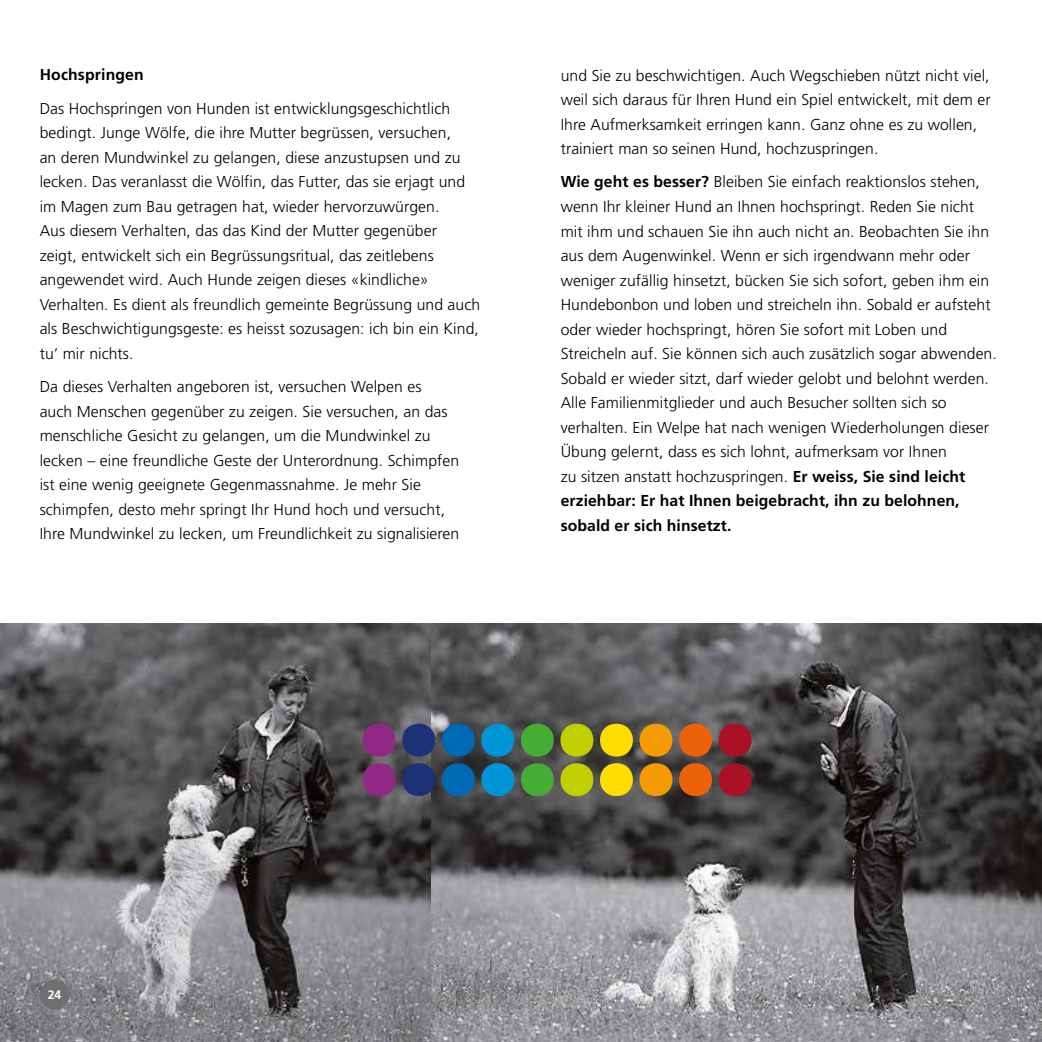
<style>
.page{position:relative;width:1042px;height:1042px;background:#fff}
.page>*{position:absolute;margin:0;border:0;box-sizing:border-box;transform-origin:0 0}
.t1{font:300 15.75px/24.5px "Frutiger";letter-spacing:.005em;color:#000}
.t2{font:700 15.75px "Frutiger";letter-spacing:.01em;color:#000}
.t3{font:700 12.25px "Frutiger";color:#fff}
.s1{font-weight:700}
</style>
<div class="page">
<img style="left:0;top:623px;width:1042px;height:419px">
<div style="left:363px;top:724px;width:33px;height:32px;background:#922885;border-radius:50%"></div>
<div style="left:363px;top:763px;width:33px;height:33px;background:#922885;border-radius:50%"></div>
<div style="left:402px;top:724px;width:33px;height:32px;background:#1d3176;border-radius:50%"></div>
<div style="left:402px;top:763px;width:33px;height:33px;background:#1d3176;border-radius:50%"></div>
<div style="left:442px;top:724px;width:33px;height:32px;background:#0069b3;border-radius:50%"></div>
<div style="left:442px;top:763px;width:33px;height:33px;background:#0069b3;border-radius:50%"></div>
<div style="left:481px;top:724px;width:33px;height:32px;background:#0095d6;border-radius:50%"></div>
<div style="left:481px;top:763px;width:33px;height:33px;background:#0095d6;border-radius:50%"></div>
<div style="left:521px;top:724px;width:33px;height:32px;background:#45ac34;border-radius:50%"></div>
<div style="left:521px;top:763px;width:33px;height:33px;background:#45ac34;border-radius:50%"></div>
<div style="left:560px;top:724px;width:33px;height:32px;background:#c1ce00;border-radius:50%"></div>
<div style="left:560px;top:763px;width:33px;height:33px;background:#c1ce00;border-radius:50%"></div>
<div style="left:600px;top:724px;width:33px;height:32px;background:#fd0;border-radius:50%"></div>
<div style="left:600px;top:763px;width:33px;height:33px;background:#fd0;border-radius:50%"></div>
<div style="left:639px;top:724px;width:33px;height:32px;background:#f59a00;border-radius:50%"></div>
<div style="left:639px;top:763px;width:33px;height:33px;background:#f59a00;border-radius:50%"></div>
<div style="left:679px;top:724px;width:33px;height:32px;background:#eb6209;border-radius:50%"></div>
<div style="left:679px;top:763px;width:33px;height:33px;background:#eb6209;border-radius:50%"></div>
<div style="left:718px;top:724px;width:33px;height:32px;background:#aa1124;border-radius:50%"></div>
<div style="left:718px;top:763px;width:33px;height:33px;background:#aa1124;border-radius:50%"></div>
<div style="left:40px;top:980px;width:29px;height:29px;background:#706f6f;border-radius:50%"></div>
<p class="t2" style="left:40px;top:66px;width:106px">Hochspringen</p>
<p class="t1" style="left:40px;top:96px;width:442px">Das Hochspringen von Hunden ist entwicklungsgeschichtlich bedingt. Junge Wölfe, die ihre Mutter begrüssen, versuchen,<br>an deren Mundwinkel zu gelangen, diese anzustupsen und zu lecken. Das veranlasst die Wölfin, das Futter, das sie erjagt und im Magen zum Bau getragen hat, wieder hervorzuwürgen.<br>Aus diesem Verhalten, das das Kind der Mutter gegenüber<br>zeigt, entwickelt sich ein Begrüssungsritual, das zeitlebens angewendet wird. Auch Hunde zeigen dieses «kindliche» Verhalten. Es dient als freundlich gemeinte Begrüssung und auch als Beschwichtigungsgeste: es heisst sozusagen: ich bin ein Kind, tu‘ mir nichts.</p>
<p class="t1" style="left:40px;top:374px;width:421px">Da dieses Verhalten angeboren ist, versuchen Welpen es<br>auch Menschen gegenüber zu zeigen. Sie versuchen, an das menschliche Gesicht zu gelangen, um die Mundwinkel zu lecken – eine freundliche Geste der Unterordnung. Schimpfen ist eine wenig geeignete Gegenmassnahme. Je mehr Sie schimpfen, desto mehr springt Ihr Hund hoch und versucht, Ihre Mundwinkel zu lecken, um Freundlichkeit zu signalisieren</p>
<p class="t1" style="left:561px;top:63px;width:431px">und Sie zu beschwichtigen. Auch Wegschieben nützt nicht viel, weil sich daraus für Ihren Hund ein Spiel entwickelt, mit dem er Ihre Aufmerksamkeit erringen kann. Ganz ohne es zu wollen, trainiert man so seinen Hund, hochzuspringen.</p>
<p class="t1" style="left:561px;top:170px;width:438px"><span class="s1">Wie geht es besser?</span> Bleiben Sie einfach reaktionslos stehen, wenn Ihr kleiner Hund an Ihnen hochspringt. Reden Sie nicht mit ihm und schauen Sie ihn auch nicht an. Beobachten Sie ihn aus dem Augenwinkel. Wenn er sich irgendwann mehr oder weniger zufällig hinsetzt, bücken Sie sich sofort, geben ihm ein Hundebonbon und loben und streicheln ihn. Sobald er aufsteht oder wieder hochspringt, hören Sie sofort mit Loben und Streicheln auf. Sie können sich auch zusätzlich sogar abwenden.<br>Sobald er wieder sitzt, darf wieder gelobt und belohnt werden.<br>Alle Familienmitglieder und auch Besucher sollten sich so verhalten. Ein Welpe hat nach wenigen Wiederholungen dieser Übung gelernt, dass es sich lohnt, aufmerksam vor Ihnen<br>zu sitzen anstatt hochzuspringen. <span class="s1">Er weiss, Sie sind leicht erziehbar: Er hat Ihnen beigebracht, ihn zu belohnen, sobald er sich hinsetzt.</span></p>
<p class="t3" style="left:48px;top:988px;width:15px">24</p>
</div>
